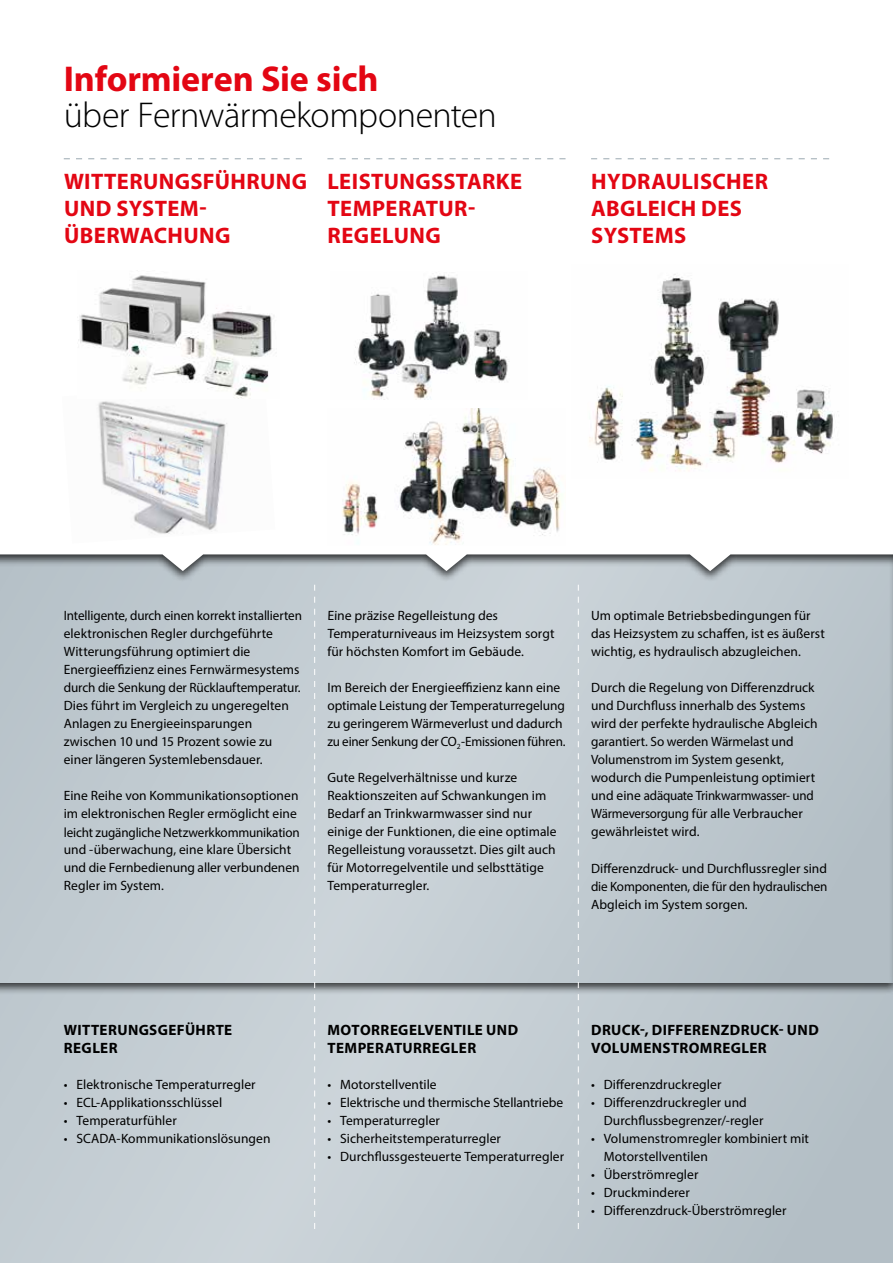
<style>
.page{position:relative;width:893px;height:1263px;background:#fff}
.page>*{position:absolute;margin:0;border:0;box-sizing:border-box;transform-origin:0 0}
.t1{font:300 36px "Myriad Pro";letter-spacing:-.015em;color:#000}
.t2{font:700 36px "Myriad Pro";letter-spacing:-.005em;color:#e30613}
.t3{font:700 22.5px/27px "Myriad Pro";letter-spacing:.015em;color:#e30613}
.t4{font:700 15px/18px "Myriad Pro";letter-spacing:.025em;color:#000}
.t5{font:13.5px/18px "Myriad Pro";color:#000}
</style>
<div class="page">
<div style="left:0;top:554px;width:893px;height:709px;background:linear-gradient(to right,#cbd3d9,#b8c3c9)"></div>
<div style="left:0;top:496px;width:893px;height:499px;background:#000;opacity:.75"></div>
<div style="left:0;top:500px;width:893px;height:482px;background:#c2cbd1"></div>
<hr style="left:889px;top:496px;width:4px;height:499px;background:#afb9c0">
<hr style="left:892px;top:500px;width:1px;height:482px;background:#a5afb5">
<div style="left:0;top:0;width:893px;height:583px;background:#c1cbd1"></div>
<div style="left:0;top:0;width:893px;height:571px;background:#fff"></div>
<svg style="left:64px;top:158px;width:238px;height:1px"></svg>
<svg style="left:591px;top:158px;width:238px;height:1px"></svg>
<svg style="left:327px;top:158px;width:239px;height:1px"></svg>
<img style="left:572px;top:264px;width:277px;height:215px">
<img style="left:327px;top:408px;width:239px;height:137px">
<img style="left:330px;top:272px;width:197px;height:128px">
<svg style="left:314px;top:585px;width:1px;height:644px"></svg>
<svg style="left:578px;top:585px;width:1px;height:644px"></svg>
<img style="left:62px;top:382px;width:213px;height:161px">
<img style="left:78px;top:270px;width:201px;height:128px">
<h1 class="t2" style="left:64px;top:55px;width:316px">Informieren Sie sich</h1>
<h1 class="t1" style="left:64px;top:93px;width:435px">über Fernwärmekomponenten</h1>
<h2 class="t3" style="left:64px;top:167px;width:245px">WITTERUNGSFÜHRUNG<br>UND SYSTEM-<br>ÜBERWACHUNG</h2>
<h2 class="t3" style="left:591px;top:167px;width:178px">HYDRAULISCHER<br>ABGLEICH DES<br>SYSTEMS</h2>
<h2 class="t3" style="left:328px;top:167px;width:196px">LEISTUNGSSTARKE<br>TEMPERATUR-<br>REGELUNG</h2>
<p class="t5" style="left:64px;top:607px;width:240px">Intelligente, durch einen korrekt installierten elektronischen Regler durchgeführte Witterungsführung optimiert die Energieeffizienz eines Fernwärmesystems durch die Senkung der Rücklauftemperatur.<br>Dies führt im Vergleich zu ungeregelten Anlagen zu Energieeinsparungen zwischen 10 und 15 Prozent sowie zu einer längeren Systemlebensdauer.</p>
<p class="t5" style="left:64px;top:787px;width:238px">Eine Reihe von Kommunikationsoptionen im elektronischen Regler ermöglicht eine leicht zugängliche Netzwerkkommunikation und -überwachung, eine klare Übersicht und die Fernbedienung aller verbundenen Regler im System.</p>
<p class="t5" style="left:327px;top:607px;width:229px">Eine präzise Regelleistung des<br>Temperaturniveaus im Heizsystem sorgt für höchsten Komfort im Gebäude.</p>
<p class="t5" style="left:327px;top:679px;width:240px">Im Bereich der Energieeffizienz kann eine optimale Leistung der Temperaturregelung zu geringerem Wärmeverlust und dadurch zu einer Senkung der CO<sub>2</sub>-Emissionen führen.</p>
<p class="t5" style="left:327px;top:769px;width:231px">Gute Regelverhältnisse und kurze Reaktionszeiten auf Schwankungen im Bedarf an Trinkwarmwasser sind nur einige der Funktionen, die eine optimale Regelleistung voraussetzt. Dies gilt auch für Motorregelventile und selbsttätige Temperaturregler.</p>
<p class="t5" style="left:591px;top:607px;width:235px">Um optimale Betriebsbedingungen für das Heizsystem zu schaffen, ist es äußerst wichtig, es hydraulisch abzugleichen.</p>
<p class="t5" style="left:591px;top:679px;width:228px">Durch die Regelung von Differenzdruck und Durchfluss innerhalb des Systems wird der perfekte hydraulische Abgleich garantiert. So werden Wärmelast und Volumenstrom im System gesenkt, wodurch die Pumpenleistung optimiert und eine adäquate Trinkwarmwasser- und Wärmeversorgung für alle Verbraucher gewährleistet wird.</p>
<p class="t5" style="left:591px;top:859px;width:238px;text-align:justify">Differenzdruck- und Durchflussregler sind die Komponenten, die für den hydraulischen Abgleich im System sorgen.</p>
<p class="t4" style="left:64px;top:1020px;width:170px">WITTERUNGSGEFÜHRTE<br>REGLER</p>
<p class="t5" style="left:64px;top:1075px;width:193px">• Elektronische Temperaturregler</p>
<p class="t5" style="left:64px;top:1093px;width:160px">• ECL-Applikationsschlüssel</p>
<p class="t5" style="left:64px;top:1111px;width:114px">• Temperaturfühler</p>
<p class="t5" style="left:64px;top:1129px;width:208px">• SCADA-Kommunikationslösungen</p>
<p class="t4" style="left:328px;top:1020px;width:192px">MOTORREGELVENTILE UND<br>TEMPERATURREGLER</p>
<p class="t5" style="left:327px;top:1075px;width:111px">• Motorstellventile</p>
<p class="t5" style="left:327px;top:1093px;width:237px">• Elektrische und thermische Stellantriebe</p>
<p class="t5" style="left:327px;top:1111px;width:114px">• Temperaturregler</p>
<p class="t5" style="left:327px;top:1129px;width:175px">• Sicherheitstemperaturregler</p>
<p class="t5" style="left:327px;top:1147px;width:238px">• Durchflussgesteuerte Temperaturregler</p>
<p class="t4" style="left:591px;top:1020px;width:229px">DRUCK-, DIFFERENZDRUCK- UND<br>VOLUMENSTROMREGLER</p>
<p class="t5" style="left:591px;top:1075px;width:132px">• Differenzdruckregler</p>
<p class="t5" style="left:604px;top:1093px;width:161px;text-indent:-13px">• Differenzdruckregler und<br>Durchflussbegrenzer/-regler</p>
<p class="t5" style="left:604px;top:1129px;width:207px;text-indent:-13px">• Volumenstromregler kombiniert mit<br>Motorstellventilen</p>
<p class="t5" style="left:591px;top:1165px;width:109px">• Überströmregler</p>
<p class="t5" style="left:591px;top:1183px;width:100px">• Druckminderer</p>
<p class="t5" style="left:591px;top:1201px;width:197px">• Differenzdruck-Überströmregler</p>
</div>
